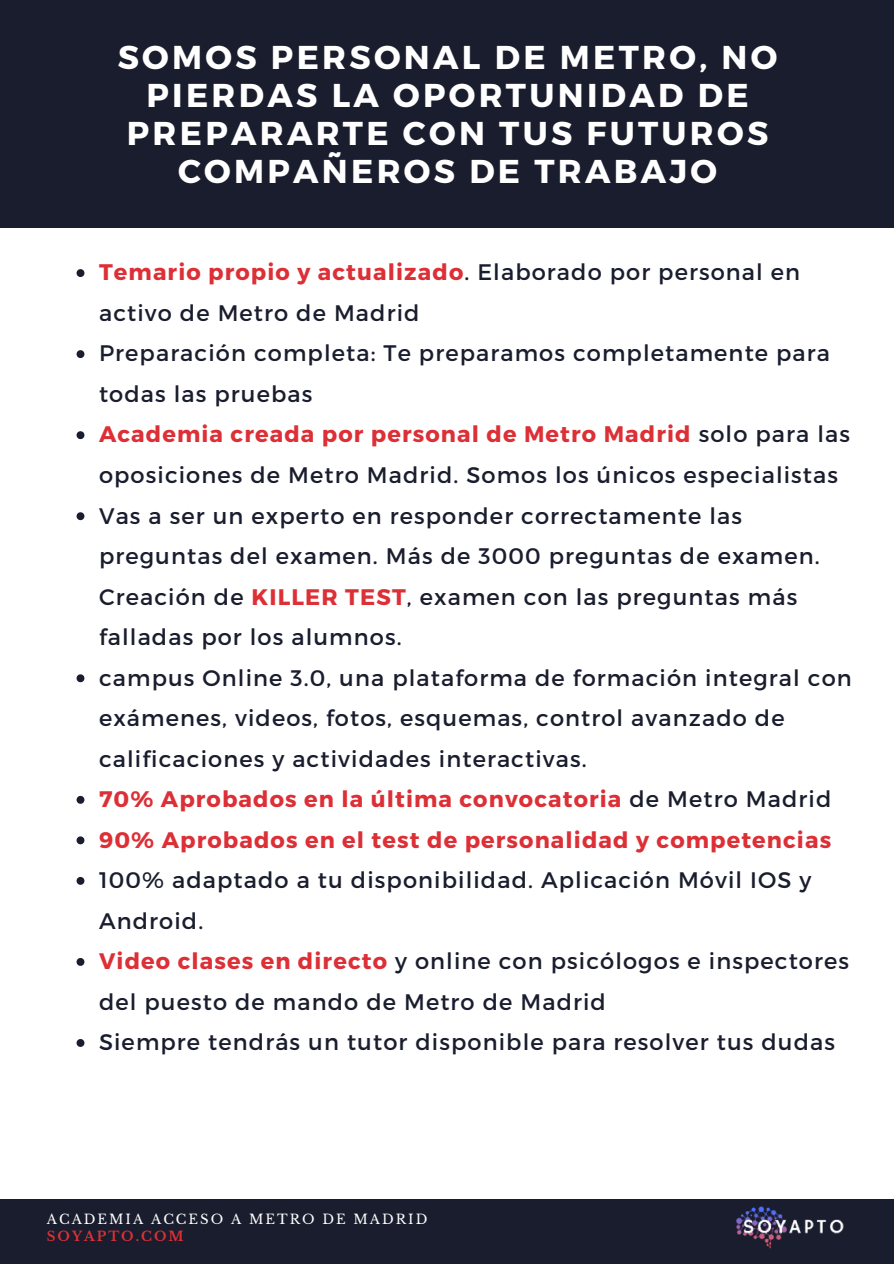
<style>
.page{position:relative;width:894px;height:1264px;background:#fff}
.page>*{position:absolute;margin:0;border:0;box-sizing:border-box;transform-origin:0 0}
.t1{font:700 33px/38.2px "Montserrat";letter-spacing:.1em;color:#fff;text-align:center}
.t2{font:22.5px/40.5px "Montserrat";letter-spacing:.05em;color:#191d2d}
.t3{font:700 22.5px "Montserrat";letter-spacing:.05em;color:#dc2f36}
.t4{font:13.2px "Libre Baskerville";letter-spacing:.15em;color:#fff}
.t5{font:700 13.2px "Libre Baskerville";letter-spacing:.15em;color:#dc2f36}
.s1{font-weight:700;color:#dc2f36}
.s2{font-weight:400;color:#191d2d}
</style>
<div class="page">
<div style="left:0;top:1199px;width:893px;height:64px;background:#191d2d"></div>
<div style="left:0;top:0;width:893px;height:227px;background:#191d2d"></div>
<img style="left:736px;top:1206px;width:108px;height:43px">
<svg style="left:76px;top:269px;width:8px;height:8px"></svg>
<svg style="left:76px;top:350px;width:8px;height:8px"></svg>
<svg style="left:76px;top:431px;width:8px;height:8px"></svg>
<svg style="left:76px;top:512px;width:8px;height:8px"></svg>
<svg style="left:76px;top:674px;width:8px;height:8px"></svg>
<svg style="left:76px;top:796px;width:8px;height:7px"></svg>
<svg style="left:76px;top:836px;width:8px;height:8px"></svg>
<svg style="left:76px;top:877px;width:8px;height:7px"></svg>
<svg style="left:76px;top:958px;width:8px;height:7px"></svg>
<svg style="left:76px;top:1039px;width:8px;height:7px"></svg>
<p class="t1" style="left:118px;top:36px;width:661px">SOMOS PERSONAL DE METRO, NO<br>PIERDAS LA OPORTUNIDAD DE<br>PREPARARTE CON TUS FUTUROS<br>COMPAÑEROS DE TRABAJO</p>
<p class="t2" style="left:99px;top:251px;width:702px"><span class="s1">Temario propio y actualizado</span>. Elaborado por personal en activo de Metro de Madrid</p>
<h1 class="t2" style="left:99px;top:332px;width:732px">Preparación completa: Te preparamos completamente para todas las pruebas</h1>
<p class="t2" style="left:99px;top:413px;width:752px"><span class="s1">Academia creada por personal de Metro Madrid</span> solo para las oposiciones de Metro Madrid. Somos los únicos especialistas</p>
<p class="t2" style="left:99px;top:494px;width:722px">Vas a ser un experto en responder correctamente las preguntas del examen. Más de 3000 preguntas de examen.<br>Creación de <span class="s1">KILLER TEST</span>, examen con las preguntas más falladas por los alumnos.</p>
<p class="t2" style="left:99px;top:656px;width:754px">campus Online 3.0, una plataforma de formación integral con exámenes, videos, fotos, esquemas, control avanzado de calificaciones y actividades interactivas.</p>
<p class="t3" style="left:99px;top:784px;width:733px">70% Aprobados en la última convocatoria <span class="s2">de Metro Madrid</span></p>
<p class="t3" style="left:99px;top:825px;width:733px">90% Aprobados en el test de personalidad y competencias</p>
<p class="t2" style="left:99px;top:858px;width:713px">100% adaptado a tu disponibilidad. Aplicación Móvil IOS y<br>Android.</p>
<p class="t2" style="left:99px;top:939px;width:751px"><span class="s1">Video clases en directo</span> y online con psicólogos e inspectores del puesto de mando de Metro de Madrid</p>
<p class="t2" style="left:99px;top:1020px;width:737px">Siempre tendrás un tutor disponible para resolver tus dudas</p>
<p class="t4" style="left:47px;top:1210px;width:382px">ACADEMIA ACCESO A METRO DE MADRID</p>
<p class="t5" style="left:47px;top:1228px;width:138px">SOYAPTO.COM</p>
</div>
